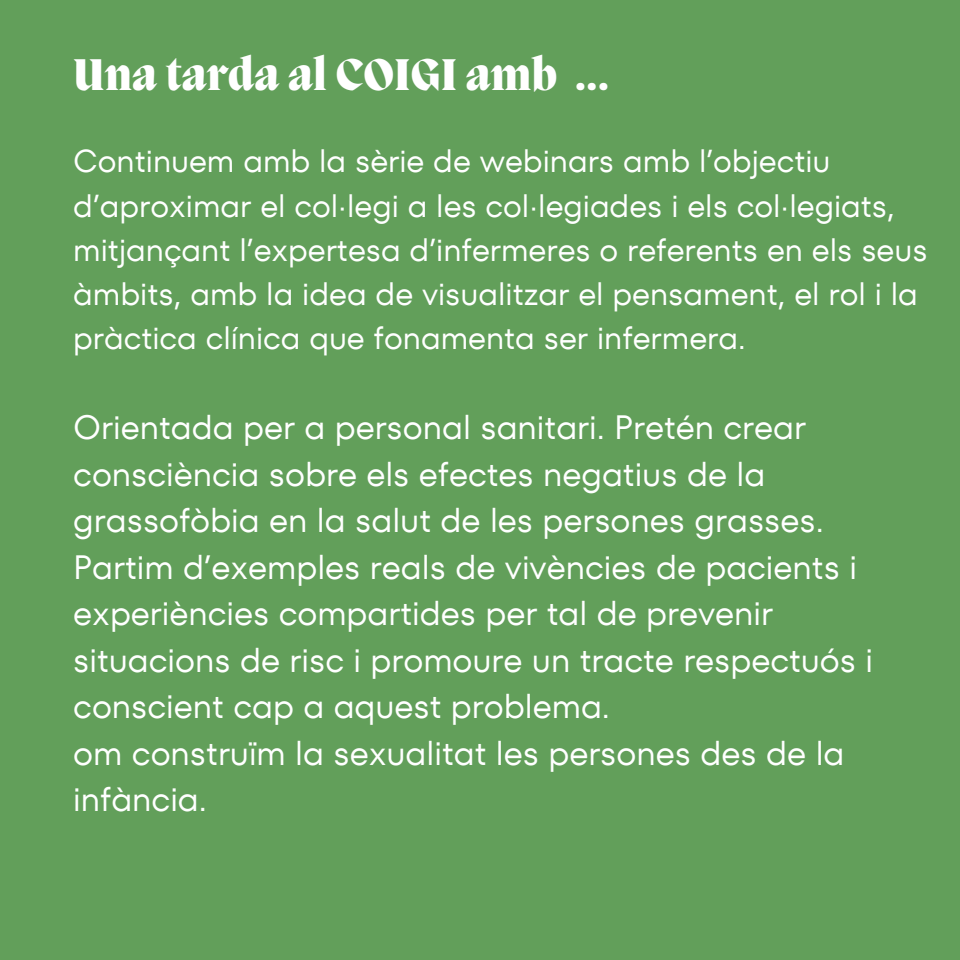
<style>
.page{position:relative;width:960px;height:960px;background:#629f5a}
.page>*{position:absolute;margin:0;border:0;box-sizing:border-box;transform-origin:0 0}
.t1{font:800 45.6px "Migra";color:#fff}
.t2{font:33.7px/46.5px "TT Fors";color:#fff}
.t3{font:31.7px/44.2px "TT Fors";color:#fff}
</style>
<div class="page">
<p class="t1" style="left:73px;top:53px;width:537px">Una tarda al COIGI amb ...</p>
<h1 class="t3" style="left:73px;top:139px;width:856px">Continuem amb la sèrie de webinars amb l’objectiu d’aproximar el col·legi a les col·legiades i els col·legiats, mitjançant l’expertesa d’infermeres o referents en els seus àmbits, amb la idea de visualitzar el pensament, el rol i la pràctica clínica que fonamenta ser infermera.</h1>
<p class="t2" style="left:73px;top:404px;width:801px">Orientada per a personal sanitari. Pretén crear consciència sobre els efectes negatius de la grassofòbia en la salut de les persones grasses.<br>Partim d’exemples reals de vivències de pacients i experiències compartides per tal de prevenir situacions de risc i promoure un tracte respectuós i conscient cap a aquest problema.</p>
<p class="t2" style="left:73px;top:730px;width:773px">om construïm la sexualitat les persones des de la infància.</p>
</div>
